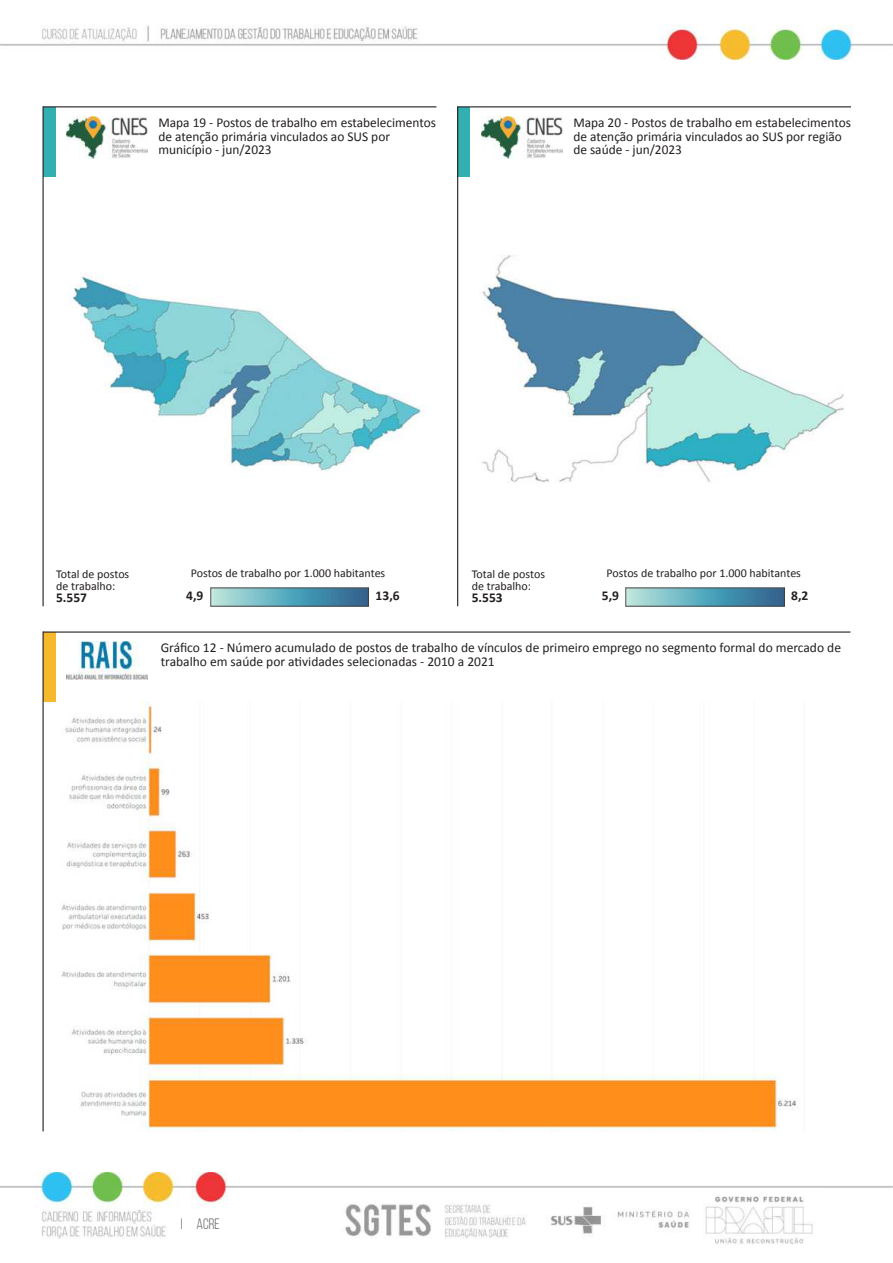
<style>
.page{position:relative;width:893px;height:1263px;background:#fff}
.page>*{position:absolute;margin:0;border:0;box-sizing:border-box;transform-origin:0 0}
.t1{font:15px "Bebas Neue";color:#636363}
.t2{font:13.5px/13.5px "Calibri";color:#231f20}
.t3{font:700 13.5px "Calibri";color:#231f20}
.t4{font:12px/12px "Calibri";color:#231f20}
</style>
<div class="page">
<img style="left:0;top:24px;width:893px;height:35px">
<img style="left:0;top:1172px;width:893px;height:73px">
<div style="left:43px;top:107px;width:12px;height:69px;background:#32afb1"></div>
<img style="left:66px;top:117px;width:82px;height:41px">
<hr style="left:43px;top:106px;width:393px;height:1px;background:#231f20">
<hr style="left:43px;top:106px;width:1px;height:500px;background:#231f20">
<div style="left:458px;top:107px;width:12px;height:69px;background:#32afb1"></div>
<img style="left:481px;top:117px;width:81px;height:41px">
<hr style="left:458px;top:106px;width:393px;height:1px;background:#231f20">
<hr style="left:457px;top:106px;width:1px;height:500px;background:#231f20">
<div style="left:43px;top:632px;width:12px;height:69px;background:#f6b82c"></div>
<hr style="left:43px;top:631px;width:807px;height:2px;background:#231f20">
<hr style="left:43px;top:631px;width:1px;height:500px;background:#231f20">
<img style="left:66px;top:642px;width:82px;height:38px">
<img style="left:72px;top:272px;width:351px;height:199px">
<img style="left:481px;top:255px;width:363px;height:228px">
<img style="left:210px;top:587px;width:158px;height:19px">
<img style="left:626px;top:587px;width:158px;height:19px">
<img style="left:61px;top:701px;width:735px;height:430px">
<p class="t2" style="left:158px;top:116px;width:279px">Mapa 19 - Postos de trabalho em estabelecimentos de atenção primária vinculados ao SUS por município - jun/2023</p>
<p class="t2" style="left:573px;top:116px;width:279px">Mapa 20 - Postos de trabalho em estabelecimentos de atenção primária vinculados ao SUS por região de saúde - jun/2023</p>
<p class="t4" style="left:191px;top:567px;width:196px">Postos de trabalho por 1.000 habitantes</p>
<p class="t3" style="left:186px;top:591px;width:19px">4,9</p>
<p class="t4" style="left:607px;top:567px;width:196px">Postos de trabalho por 1.000 habitantes</p>
<p class="t3" style="left:602px;top:591px;width:19px">5,9</p>
<p class="t4" style="left:56px;top:567px;width:75px">Total de postos de trabalho:</p>
<p class="t3" style="left:56px;top:592px;width:32px">5.557</p>
<p class="t3" style="left:791px;top:591px;width:19px">8,2</p>
<p class="t4" style="left:472px;top:567px;width:75px">Total de postos de trabalho:</p>
<p class="t3" style="left:472px;top:592px;width:32px">5.553</p>
<p class="t3" style="left:376px;top:591px;width:26px">13,6</p>
<p class="t2" style="left:161px;top:641px;width:682px">Gráfico 12 - Número acumulado de postos de trabalho de vínculos de primeiro emprego no segmento formal do mercado de trabalho em saúde por atividades selecionadas - 2010 a 2021</p>
<p class="t1" style="left:181px;top:1215px;width:41px">I ACRE</p>
</div>
